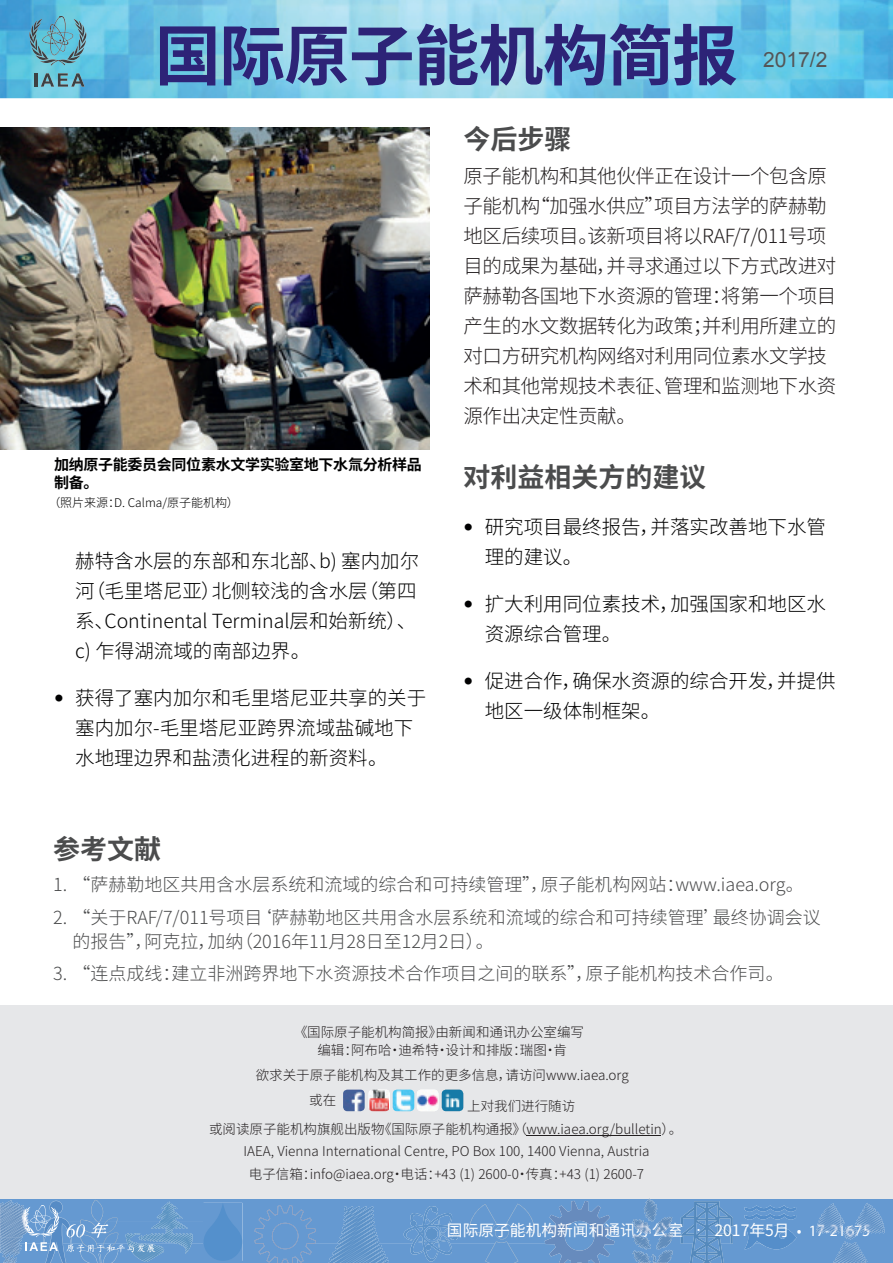
<style>
.page{position:relative;width:893px;height:1263px;background:#fff}
.page>*{position:absolute;margin:0;border:0;box-sizing:border-box;transform-origin:0 0}
.t1{font:700 66px "Noto Sans CJ Ksc";letter-spacing:-.02em;color:#2d2377}
.t2{font:700 27px "Noto Sans CJ Ksc";color:#4b4c4d}
.t3{font:21px "Arial";color:#545557}
.t4{font:300 19.5px/30px "Noto Sans CJ Ksc";color:#000001}
.t5{font:300 19.5px/30px "Noto Sans CJ Ksc";letter-spacing:-.02em;color:#231f20}
.t6{font:300 18px/24px "Noto Sans CJ Ksc";color:#4b4c4d}
.t7{font:15.75px "Noto Sans CJ Ksc";color:#fff}
.t8{font:700 15px/18px "Noto Sans CJ Ksc";letter-spacing:-.02em;color:#000001}
.t9{font:300 13.5px/18px "Noto Sans CJ Ksc";color:#231f20;text-align:center}
.t10{font:300 12px "Noto Sans CJ Ksc";color:#000001}
.s1{font-family:"Helvetica Neue";font-weight:400}
.s2{font-family:"Source Sans Pro"}
.s3{font-family:"Myriad Pro"}
</style>
<div class="page">
<img style="left:0;top:0;width:893px;height:98px">
<div style="left:0;top:1199px;width:893px;height:64px;background:#6599d1"></div>
<svg style="left:796px;top:1200px;width:87px;height:63px;background:#689ad1"></svg>
<svg style="left:833px;top:1241px;width:34px;height:22px"></svg>
<div style="left:0;top:1006px;width:893px;height:193px;background:#e6e7e9"></div>
<img style="left:0;top:128px;width:429px;height:322px">
<hr style="left:526px;top:1135px;width:135px;height:1px;background:#231f20">
<img style="left:343px;top:1089px;width:22px;height:22px">
<div style="left:368px;top:1089px;width:22px;height:22px;background:#f5f5f6;border-radius:4px"></div>
<img style="left:369px;top:1089px;width:20px;height:22px">
<img style="left:393px;top:1089px;width:21px;height:22px">
<img style="left:417px;top:1089px;width:21px;height:22px">
<img style="left:442px;top:1089px;width:21px;height:22px">
<svg style="left:29px;top:19px;width:20px;height:41px"></svg>
<svg style="left:67px;top:19px;width:19px;height:41px"></svg>
<img style="left:40px;top:59px;width:36px;height:7px">
<img style="left:42px;top:16px;width:31px;height:39px">
<svg style="left:35px;top:73px;width:2px;height:14px"></svg>
<img style="left:41px;top:73px;width:13px;height:14px">
<img style="left:58px;top:73px;width:10px;height:14px">
<img style="left:71px;top:73px;width:14px;height:14px">
<img style="left:644px;top:1198px;width:11px;height:2px">
<img style="left:855px;top:1203px;width:19px;height:30px">
<img style="left:816px;top:1203px;width:21px;height:30px">
<svg style="left:0;top:1200px;width:796px;height:63px;background:#6a9bcf"></svg>
<h1 class="t1" style="left:155px;top:18px;width:585px">国际原子能机构简报</h1>
<h3 class="t3" style="left:763px;top:45px;width:66px">2017/2</h3>
<p class="t8" style="left:54px;top:456px;width:369px">加纳原子能委员会同位素水文学实验室地下水氚分析样品制备。</p>
<p class="t10" style="left:48px;top:496px;width:192px">（照片来源：D. Calma/原子能机构）</p>
<h3 class="t4" style="left:75px;top:546px;width:345px">赫特含水层的东部和东北部、b) 塞内加尔河（毛里塔尼亚）北侧较浅的含水层（第四系、Continental Terminal层和始新统）、c) 乍得湖流域的南部边界。</h3>
<h3 class="t4" style="left:75px;top:683px;width:352px;text-indent:-21px"><span class="s1">•</span> 获得了塞内加尔和毛里塔尼亚共享的关于塞内加尔-毛里塔尼亚跨界流域盐碱地下水地理边界和盐渍化进程的新资料。</h3>
<h2 class="t2" style="left:463px;top:124px;width:109px">今后步骤</h2>
<h3 class="t5" style="left:463px;top:162px;width:374px">原子能机构和其他伙伴正在设计一个包含原子能机构“加强水供应”项目方法学的萨赫勒地区后续项目。该新项目将以RAF/7/011号项目的成果为基础，并寻求通过以下方式改进对萨赫勒各国地下水资源的管理：将第一个项目产生的水文数据转化为政策；并利用所建立的对口方研究机构网络对利用同位素水文学技术和其他常规技术表征、管理和监测地下水资源作出决定性贡献。</h3>
<h2 class="t2" style="left:463px;top:462px;width:244px">对利益相关方的建议</h2>
<h3 class="t4" style="left:485px;top:513px;width:343px;text-indent:-21px"><span class="s1">•</span> 研究项目最终报告，并落实改善地下水管理的建议。</h3>
<h3 class="t4" style="left:485px;top:590px;width:343px;text-indent:-21px"><span class="s1">•</span> 扩大利用同位素技术，加强国家和地区水资源综合管理。</h3>
<h3 class="t4" style="left:485px;top:667px;width:352px;text-indent:-21px"><span class="s1">•</span> 促进合作，确保水资源的综合开发，并提供地区一级体制框架。</h3>
<h2 class="t2" style="left:53px;top:834px;width:109px">参考文献</h2>
<h3 class="t6" style="left:53px;top:873px;width:752px">1. “萨赫勒地区共用含水层系统和流域的综合和可持续管理”，原子能机构网站：www.iaea.org。</h3>
<h3 class="t6" style="left:73px;top:906px;width:749px;text-indent:-19px">2. “关于RAF/7/011号项目‘萨赫勒地区共用含水层系统和流域的综合和可持续管理’最终协调会议的报告”，阿克拉，加纳（2016年11月28日至12月2日）。</h3>
<h3 class="t6" style="left:53px;top:962px;width:732px">3. “连点成线：建立非洲跨界地下水资源技术合作项目之间的联系”，原子能机构技术合作司。</h3>
<p class="t9" style="left:294px;top:1024px;width:291px">《国际原子能机构简报》由新闻和通讯办公室编写编辑：阿布哈・迪希特・设计和排版：瑞图・肯</p>
<p class="t9" style="left:309px;top:1063px;width:321px;line-height:24.9px;text-align:left;text-indent:-53px">欲求关于原子能机构及其工作的更多信息，请访问www.iaea.org或在</p>
<p class="t9" style="left:467px;top:1097px;width:109px">上对我们进行随访</p>
<p class="t9" style="left:209px;top:1120px;width:475px">或阅读原子能机构旗舰出版物《国际原子能机构通报》（www.iaea.org/bulletin）。</p>
<p class="t9" style="left:243px;top:1142px;width:408px">IAEA, Vienna International Centre, PO Box 100, 1400 Vienna, Austria</p>
<p class="t9" style="left:249px;top:1165px;width:397px">电子信箱：info@iaea.org・电话：+43 (1) 2600-0・传真：+43 (1) 2600-7</p>
<p class="t7" style="left:447px;top:1221px;width:425px">国际原子能机构新闻和通讯办公室 • 2017年5月 <span class="s2">•</span> <span class="s3">17-21675</span></p>
</div>
